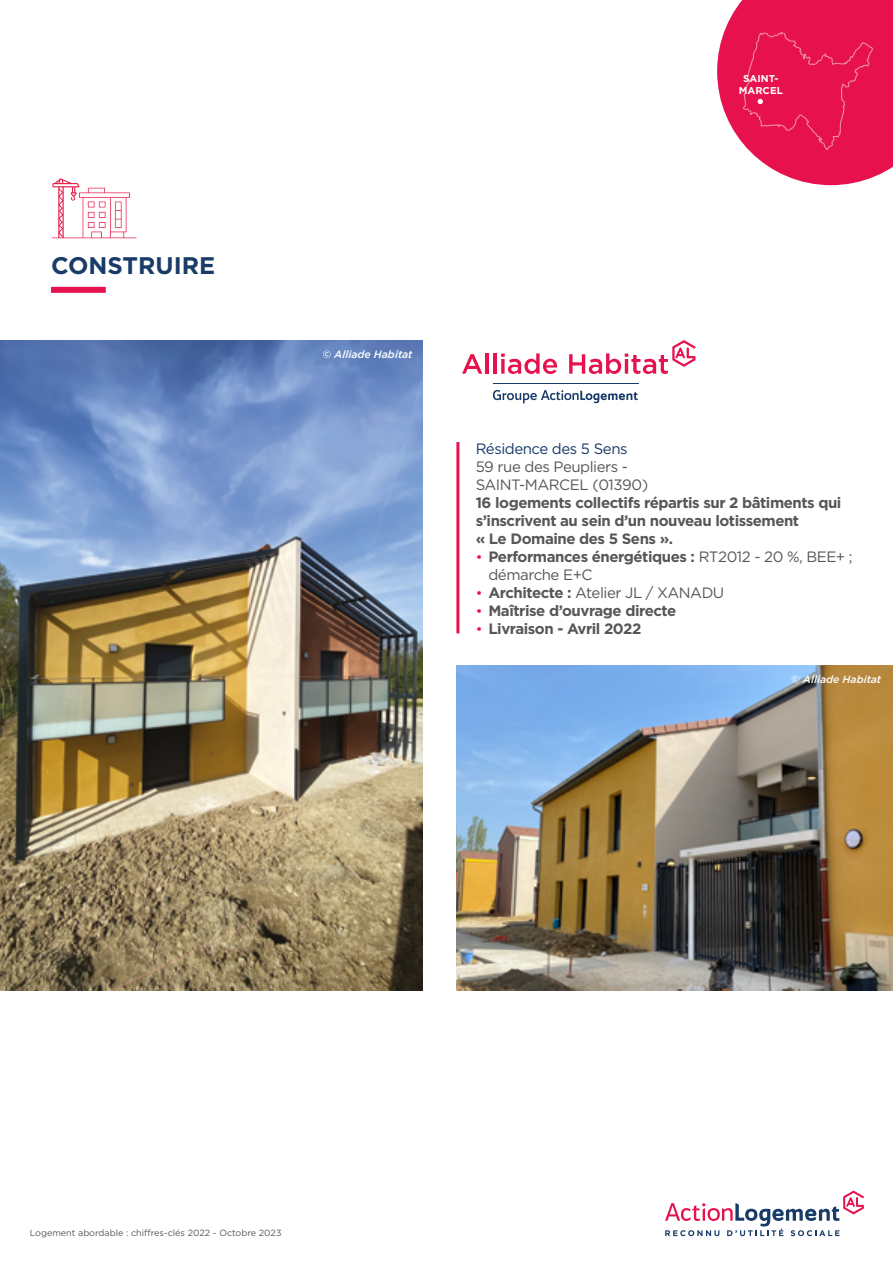
<style>
.page{position:relative;width:893px;height:1263px;background:#fff}
.page>*{position:absolute;margin:0;border:0;box-sizing:border-box;transform-origin:0 0}
.t1{font:700 24px "Gotham";color:#183b68}
.t2{font:700 15px/18px "Gotham";letter-spacing:-.03em;color:#575756}
.t3{font:15px/18px "Gotham";letter-spacing:-.03em;color:#575756}
.t4{font:15px "Gotham";letter-spacing:-.03em;color:#183b68}
.t5{font:italic 500 10.5px "Gotham";color:#fff}
.t6{font:700 9.9px/11.9px "Gotham";letter-spacing:.01em;color:#fff;text-align:center}
.t7{font:9px "Gotham";color:#575756}
.s1{font-size:14.25px;color:#e6114d}
.s2{font-weight:700}
.s3{font-weight:400;font-size:14.25px;color:#e6114d}
</style>
<div class="page">
<svg style="left:665px;top:1191px;width:199px;height:45px"></svg>
<svg style="left:52px;top:179px;width:85px;height:60px"></svg>
<div style="left:51px;top:287px;width:55px;height:6px;background:#e6114d"></div>
<img style="left:0;top:340px;width:423px;height:650px">
<hr style="left:456px;top:442px;width:3px;height:191px;background:#e6114d">
<img style="left:456px;top:665px;width:437px;height:325px">
<svg style="left:462px;top:354px;width:20px;height:20px"></svg>
<hr style="left:485px;top:353px;width:4px;height:21px;background:#e6114d">
<hr style="left:493px;top:353px;width:4px;height:21px;background:#e6114d">
<svg style="left:501px;top:353px;width:56px;height:21px"></svg>
<svg style="left:493px;top:390px;width:145px;height:13px"></svg>
<hr style="left:493px;top:383px;width:145px;height:1px;background:#183b68">
<svg style="left:569px;top:340px;width:126px;height:34px"></svg>
<svg style="left:717px;top:0;width:176px;height:185px;background:#e93266"></svg>
<h1 class="t1" style="left:51px;top:249px;width:166px">CONSTRUIRE</h1>
<p class="t6" style="left:739px;top:73px;width:46px">SAINT-<br>MARCEL</p>
<p class="t5" style="left:322px;top:348px;width:92px">© Alliade Habitat</p>
<p class="t4" style="left:476px;top:439px;width:153px">Résidence des 5 Sens</p>
<p class="t3" style="left:476px;top:457px;width:174px">59 rue des Peupliers -<br>SAINT-MARCEL (01390)</p>
<p class="t2" style="left:476px;top:494px;width:367px">16 logements collectifs répartis sur 2 bâtiments qui s’inscrivent au sein d’un nouveau lotissement<br>« Le Domaine des 5 Sens ».</p>
<p class="t3" style="left:488px;top:547px;width:366px;text-indent:-13px"><span class="s1">•</span> <span class="s2">Performances énergétiques :</span> RT2012 - 20 %, BEE+ ; démarche E+C</p>
<p class="t3" style="left:476px;top:583px;width:250px"><span class="s1">•</span> <span class="s2">Architecte :</span> Atelier JL / XANADU</p>
<p class="t2" style="left:476px;top:602px;width:202px"><span class="s3">•</span> Maîtrise d’ouvrage directe</p>
<p class="t2" style="left:476px;top:620px;width:167px"><span class="s3">•</span> Livraison - Avril 2022</p>
<p class="t5" style="left:791px;top:674px;width:92px">© Alliade Habitat</p>
<p class="t7" style="left:30px;top:1227px;width:253px">Logement abordable : chiffres-clés 2022 - Octobre 2023</p>
</div>
